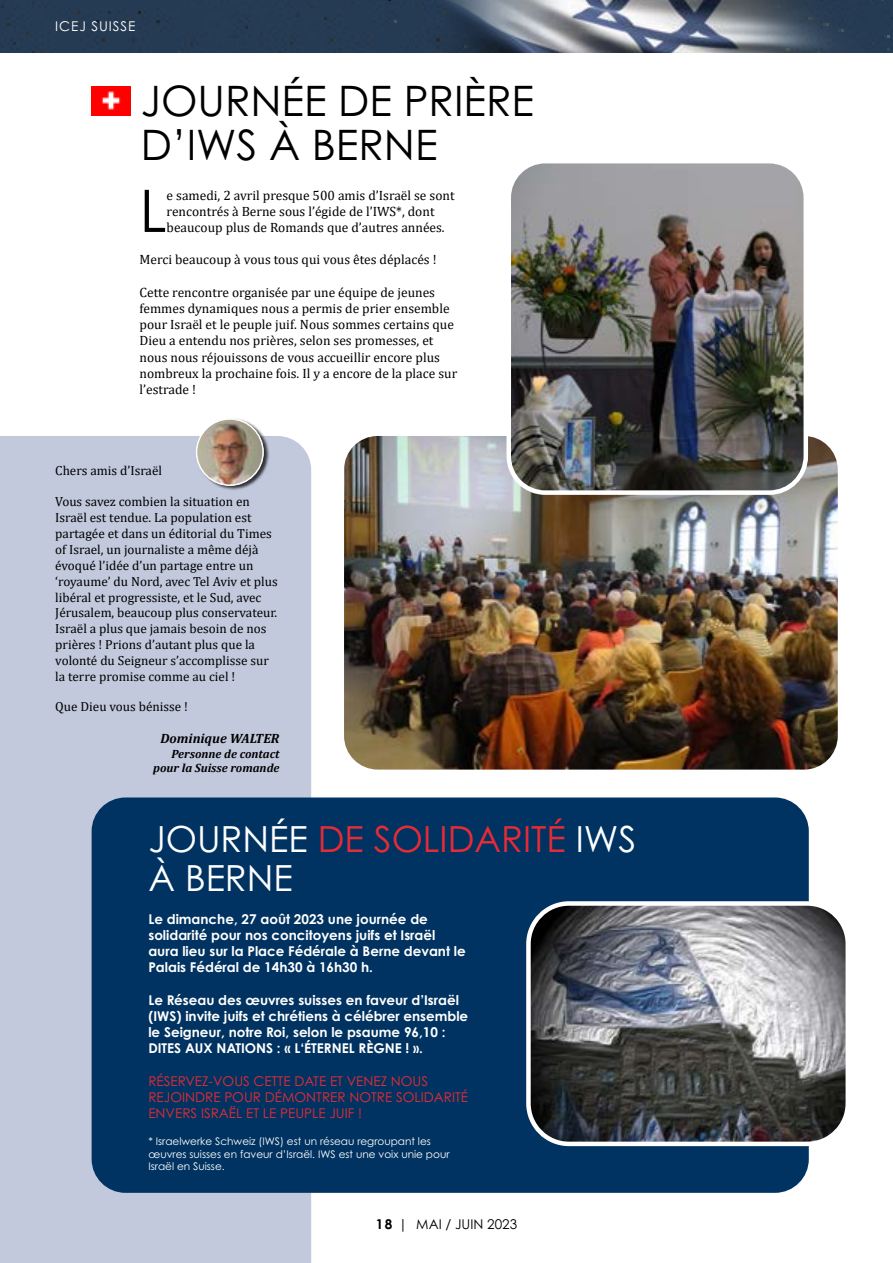
<style>
.page{position:relative;width:893px;height:1263px;background:#fff}
.page>*{position:absolute;margin:0;border:0;box-sizing:border-box;transform-origin:0 0}
.t1{font:58.65px "Century Gothic";color:#000}
.t2{font:42px/43.5px "Century Gothic Pro";color:#000}
.t3{font:36px/39px "Century Gothic Pro";color:#fff}
.t4{font:13.5px/16.2px "Cambria";color:#000}
.t5{font:700 13.5px/16.2px "Century Gothic Pro";color:#fff}
.t6{font:13.5px/16.2px "Century Gothic Pro";color:#e62b36}
.t7{font:italic 700 13.5px "Cambria";color:#000}
.t8{font:13.5px "Century Gothic Pro";color:#000}
.t9{font:13.5px "Century Gothic Pro";letter-spacing:.07em;color:#fff}
.t10{font:13.2px/15.9px "Cambria";color:#000}
.t11{font:italic 700 12px/14.4px "Cambria";color:#000;text-align:right}
.t12{font:10.5px/12.6px "Century Gothic Pro";color:#fff}
.s1{color:#e62b36}
.s2{font-weight:700}
</style>
<div class="page">
<hr style="left:892px;top:803px;width:1px;height:389px;background:#fdd116">
<div style="left:0;top:0;width:422px;height:52px;background:#253b53"></div>
<img style="left:422px;top:0;width:471px;height:52px">
<div style="left:91px;top:86px;width:40px;height:29px;background:#f00"></div>
<img style="left:101px;top:91px;width:20px;height:19px">
<img style="left:344px;top:436px;width:494px;height:333px">
<img style="left:509px;top:164px;width:297px;height:329px">
<div style="left:506px;top:159px;width:302px;height:336px;border:4px solid #fff;border-radius:36px"></div>
<div style="left:0;top:436px;width:311px;height:827px;background:#c2c9dd"></div>
<div style="left:92px;top:797px;width:717px;height:396px;background:#003361;border-radius:34px"></div>
<img style="left:531px;top:906px;width:314px;height:235px">
<div style="left:526px;top:901px;width:324px;height:245px;border:4px solid #fff;border-radius:40px"></div>
<div style="left:197px;top:419px;width:72px;height:72px;background:#000;opacity:.75"></div>
<img style="left:197px;top:419px;width:66px;height:66px;border-radius:33px">
<div style="left:197px;top:419px;width:66px;height:66px;border:1px solid #fff;border-radius:50%"></div>
<p class="t9" style="left:55px;top:18px;width:82px">ICEJ SUISSE</p>
<h2 class="t2" style="left:141px;top:79px;width:395px">JOURNÉE DE PRIÈRE<br>D’IWS À BERNE</h2>
<h1 class="t1" style="left:140px;top:170px;width:29px">L</h1>
<p class="t4" style="left:167px;top:187px;width:289px">e samedi, 2 avril presque 500 amis d’Israël se sont rencontrés à Berne sous l’égide de l’IWS*, dont beaucoup plus de Romands que d’autres années.</p>
<p class="t4" style="left:140px;top:252px;width:298px">Merci beaucoup à vous tous qui vous êtes déplacés !</p>
<p class="t4" style="left:140px;top:284px;width:319px">Cette rencontre organisée par une équipe de jeunes femmes dynamiques nous a permis de prier ensemble pour Israël et le peuple juif. Nous sommes certains que Dieu a entendu nos prières, selon ses promesses, et nous nous réjouissons de vous accueillir encore plus nombreux la prochaine fois. Il y a encore de la place sur l’estrade !</p>
<p class="t10" style="left:55px;top:462px;width:108px">Chers amis d’Israël</p>
<p class="t10" style="left:55px;top:494px;width:224px">Vous savez combien la situation en Israël est tendue. La population est partagée et dans un éditorial du Times of Israel, un journaliste a même déjà évoqué l’idée d’un partage entre un ‘royaume’ du Nord, avec Tel Aviv et plus libéral et progressiste, et le Sud, avec Jérusalem, beaucoup plus conservateur.<br>Israël a plus que jamais besoin de nos prières ! Prions d’autant plus que la volonté du Seigneur s’accomplisse sur la terre promise comme au ciel !</p>
<p class="t10" style="left:55px;top:698px;width:134px">Que Dieu vous bénisse !</p>
<p class="t7" style="left:160px;top:729px;width:121px">Dominique WALTER</p>
<p class="t11" style="left:153px;top:746px;width:128px">Personne de contact pour la Suisse romande</p>
<h3 class="t3" style="left:148px;top:819px;width:489px">JOURNÉE <span class="s1">DE SOLIDARITÉ</span> IWS<br>À BERNE</h3>
<p class="t5" style="left:148px;top:910px;width:319px">Le dimanche, 27 août 2023 une journée de solidarité pour nos concitoyens juifs et Israël aura lieu sur la Place Fédérale à Berne devant le Palais Fédéral de 14h30 à 16h30 h.</p>
<p class="t5" style="left:148px;top:991px;width:321px">Le Réseau des œuvres suisses en faveur d’Israël (IWS) invite juifs et chrétiens à célébrer ensemble le Seigneur, notre Roi, selon le psaume 96,10 :<br>DITES AUX NATIONS : « L‘ÉTERNEL RÈGNE ! ».</p>
<p class="t6" style="left:148px;top:1072px;width:321px">RÉSERVEZ-VOUS CETTE DATE ET VENEZ NOUS<br>REJOINDRE POUR DÉMONTRER NOTRE SOLIDARITÉ<br>ENVERS ISRAËL ET LE PEUPLE JUIF !</p>
<p class="t12" style="left:148px;top:1135px;width:303px">* Israelwerke Schweiz (IWS) est un réseau regroupant les œuvres suisses en faveur d’Israël. IWS est une voix unie pour<br>Israël en Suisse.</p>
<p class="t8" style="left:376px;top:1216px;width:143px"><span class="s2">18</span> | MAI / JUIN 2023</p>
</div>
